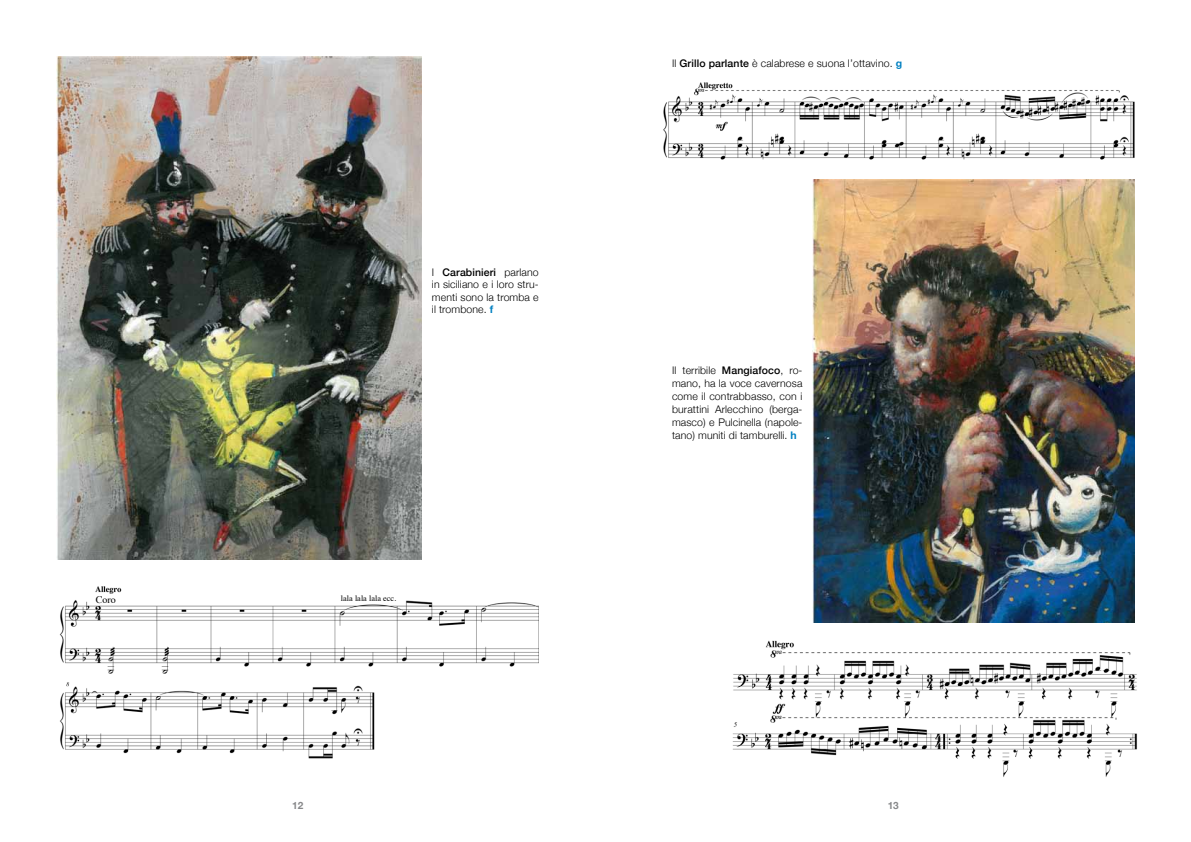
<style>
.page{position:relative;width:1191px;height:842px;background:#fff}
.page>*{position:absolute;margin:0;border:0;box-sizing:border-box;transform-origin:0 0}
.t1{font:300 10.5px/13px "Helvetica Neue";letter-spacing:.01em;color:#000;text-align:justify}
.t2{font:700 10px "Helvetica Neue";color:#87888a}
.t3{font:10px "Times";color:#000}
.t4{font:8.3px "Times";color:#000}
.s1{font-weight:500}
.s2{font-weight:700;color:#0080c1}
</style>
<div class="page">
<img style="left:813px;top:179px;width:321px;height:444px">
<img style="left:663px;top:82px;width:472px;height:78px">
<img style="left:732px;top:640px;width:405px;height:137px">
<img style="left:59px;top:586px;width:480px;height:173px">
<img style="left:57px;top:57px;width:364px;height:502px">
<p class="t1" style="left:432px;top:265px;width:108px;line-height:12.6px">I <span class="s1">Carabinieri</span> parlano in siciliano e i loro stru&shy;menti sono la tromba e il trombone. <span class="s2">f</span></p>
<p class="t3" style="left:96px;top:590px;width:21px">Coro</p>
<p class="t4" style="left:341px;top:590px;width:57px">lala lala lala ecc.</p>
<p class="t1" style="left:672px;top:56px;width:232px">Il <span class="s1">Grillo parlante</span> è calabrese e suona l’ottavino. <span class="s2">g</span></p>
<p class="t1" style="left:672px;top:363px;width:132px">Il terribile <span class="s1">Mangiafoco</span>, ro&shy;mano, ha la voce cavernosa come il contrabbasso, con i burattini Arlecchino (berga&shy;masco) e Pulcinella (napole&shy;tano) muniti di tamburelli. <span class="s2">h</span></p>
<p class="t2" style="left:292px;top:798px;width:13px">12</p>
<p class="t2" style="left:887px;top:798px;width:13px">13</p>
</div>
